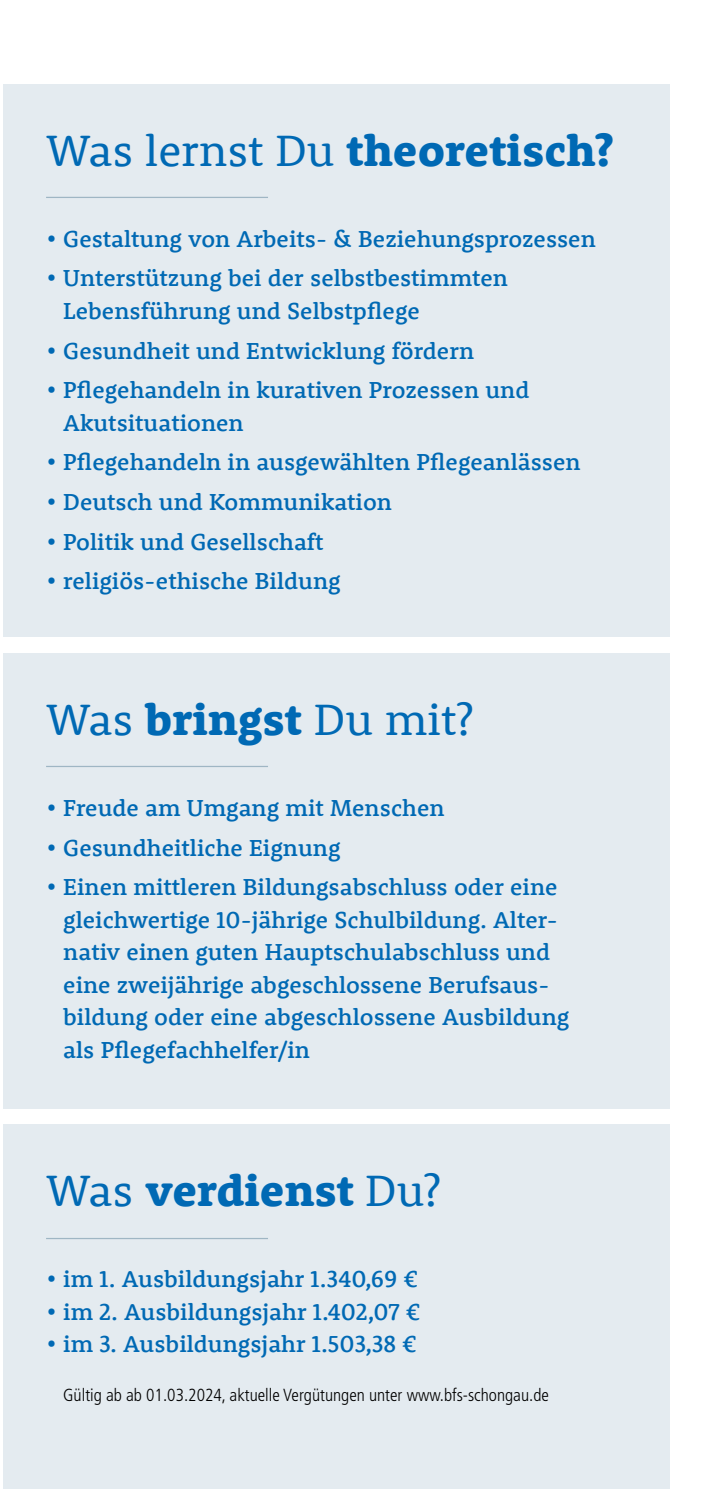
<style>
.page{position:relative;width:702px;height:1489px;background:#fff}
.page>*{position:absolute;margin:0;border:0;box-sizing:border-box;transform-origin:0 0}
.t1{font:800 45px "Rooney";color:#0069b4}
.t2{font:45px "Rooney";color:#0069b4}
.t3{font:500 23.75px/32.5px "Rooney";color:#0069b4}
.t4{font:300 condensed 17.5px "Frutiger LT Std";color:#000}
.s1{font-weight:400}
.s2{font-weight:800}
</style>
<div class="page">
<div style="left:4px;top:653px;width:666px;height:455px;background:#e4ebf0"></div>
<div style="left:4px;top:85px;width:666px;height:552px;background:#e4ebf0"></div>
<div style="left:4px;top:1124px;width:666px;height:364px;background:#e4ebf0"></div>
<hr style="left:46px;top:765px;width:222px;height:2px;background:#9fb6c4">
<hr style="left:46px;top:197px;width:222px;height:1px;background:#9fb6c4">
<hr style="left:46px;top:1237px;width:222px;height:1px;background:#9fb6c4">
<h1 class="t1" style="left:46px;top:120px;width:569px"><span class="s1">Was lernst Du</span> theoretisch?</h1>
<p class="t3" style="left:46px;top:222px;width:551px">• Gestaltung von Arbeits- &amp; Beziehungsprozessen</p>
<p class="t3" style="left:63px;top:261px;width:446px;text-indent:-17px">• Unterstützung bei der selbstbestimmten<br>Lebensführung und Selbstpflege</p>
<p class="t3" style="left:46px;top:333px;width:429px">• Gesundheit und Entwicklung fördern</p>
<p class="t3" style="left:63px;top:373px;width:467px;text-indent:-17px">• Pflegehandeln in kurativen Prozessen und<br>Akutsituationen</p>
<p class="t3" style="left:46px;top:445px;width:536px">• Pflegehandeln in ausgewählten Pflegeanlässen</p>
<p class="t3" style="left:46px;top:484px;width:347px">• Deutsch und Kommunikation</p>
<p class="t3" style="left:46px;top:524px;width:279px">• Politik und Gesellschaft</p>
<p class="t3" style="left:46px;top:564px;width:296px">• religiös-ethische Bildung</p>
<h1 class="t2" style="left:46px;top:689px;width:429px">Was <span class="s2">bringst</span> Du mit?</h1>
<p class="t3" style="left:46px;top:790px;width:400px">• Freude am Umgang mit Menschen</p>
<p class="t3" style="left:46px;top:830px;width:296px">• Gesundheitliche Eignung</p>
<p class="t3" style="left:63px;top:870px;width:507px;text-indent:-17px">• Einen mittleren Bildungsabschluss oder eine gleichwertige 10-jährige Schulbildung. Alter&shy;nativ einen guten Hauptschulabschluss und eine zweijährige abgeschlossene Berufsaus&shy;bildung oder eine abgeschlossene Ausbildung als Pflegefachhelfer/in</p>
<h1 class="t1" style="left:46px;top:1160px;width:396px"><span class="s1">Was</span> verdienst <span class="s1">Du?</span></h1>
<p class="t3" style="left:46px;top:1262px;width:374px">• im 1. Ausbildungsjahr 1.340,69 €</p>
<p class="t3" style="left:46px;top:1294px;width:376px">• im 2. Ausbildungsjahr 1.402,07 €</p>
<p class="t3" style="left:46px;top:1327px;width:372px">• im 3. Ausbildungsjahr 1.503,38 €</p>
<p class="t4" style="left:63px;top:1384px;width:487px">Gültig ab ab 01.03.2024, aktuelle Vergütungen unter www.bfs-schongau.de</p>
</div>
